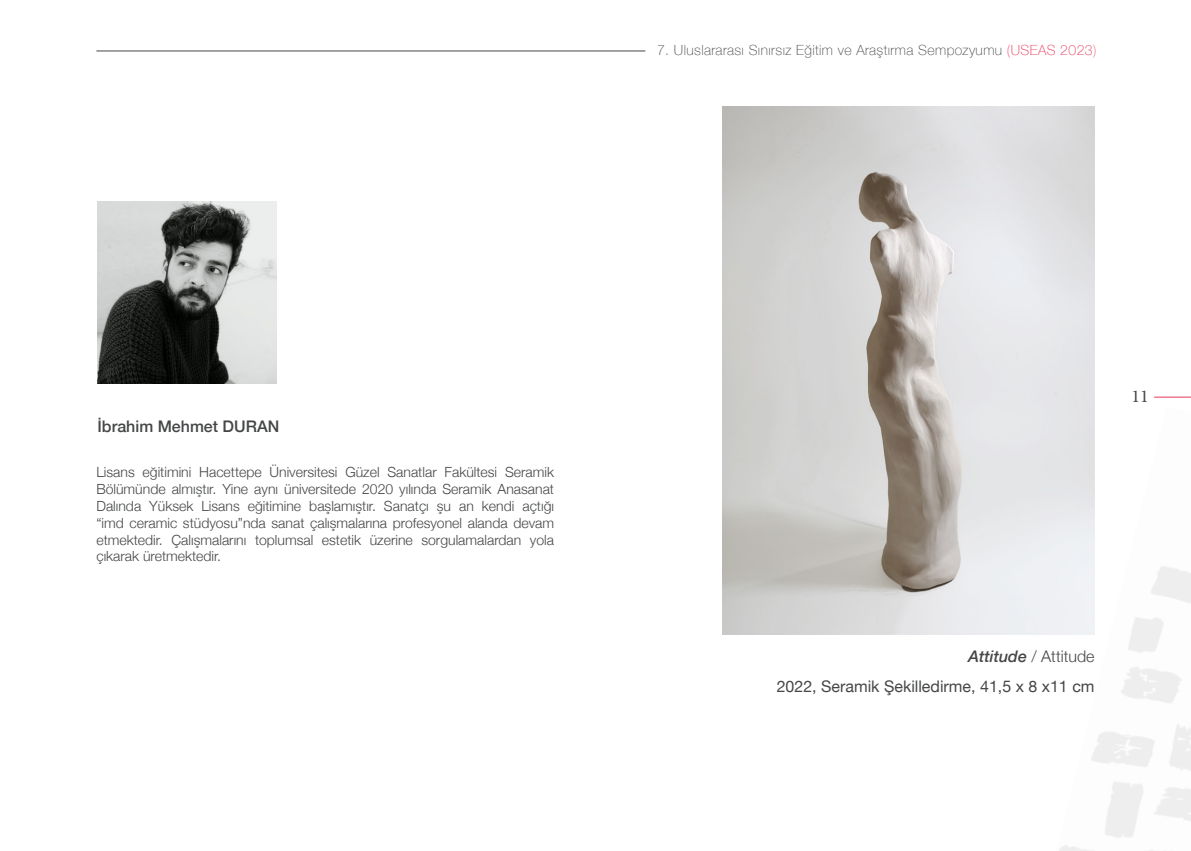
<style>
.page{position:relative;width:1191px;height:851px;background:#fff}
.page>*{position:absolute;margin:0;border:0;box-sizing:border-box;transform-origin:0 0}
.t1{font:18px "Minion Pro";color:#454647}
.t2{font:16px "Helvetica Neue";color:#454647}
.t3{font:500 16px "Helvetica Neue";color:#454647}
.t4{font:300 16px "Helvetica Neue";color:#454647}
.t5{font:300 14px/16.8px "Helvetica Neue";color:#454647;text-align:justify}
.t6{font:100 14px "Helvetica Neue";letter-spacing:.03em;color:#454647}
.s1{color:#eb365c}
.s2{color:#ed586a}
.s3{font-weight:500;font-style:italic}
</style>
<div class="page">
<hr style="left:1154px;top:397px;width:37px;height:1px;background:#eb365c">
<hr style="left:96px;top:51px;width:549px;height:1px;background:#454647">
<img style="left:98px;top:202px;width:178px;height:182px">
<img style="left:723px;top:106px;width:371px;height:528px">
<p class="t6" style="left:657px;top:39px;width:441px">7. Uluslararası Sınırsız Eğitim ve Araştırma Sempozyumu <span class="s1">(USEAS 2023</span><span class="s2">)</span></p>
<p class="t3" style="left:98px;top:413px;width:183px">İbrahim Mehmet DURAN</p>
<p class="t5" style="left:96px;top:463px;width:459px">Lisans eğitimini Hacettepe Üniversitesi Güzel Sanatlar Fakültesi Seramik Bölümünde almıştır. Yine aynı üniversitede 2020 yılında Seramik Anasanat Dalında Yüksek Lisans eğitimine başlamıştır. Sanatçı şu an kendi açtığı “imd ceramic stüdyosu”nda sanat çalışmalarına profesyonel alanda devam etmektedir. Çalışmalarını toplumsal estetik üzerine sorgulamalardan yola çıkarak üretmektedir.</p>
<p class="t1" style="left:1131px;top:384px;width:19px">11</p>
<p class="t4" style="left:968px;top:643px;width:128px"><span class="s3">Attitude</span> / Attitude</p>
<p class="t2" style="left:776px;top:675px;width:319px">2022, Seramik Şekilledirme, 41,5 x 8 x11 cm</p>
</div>
